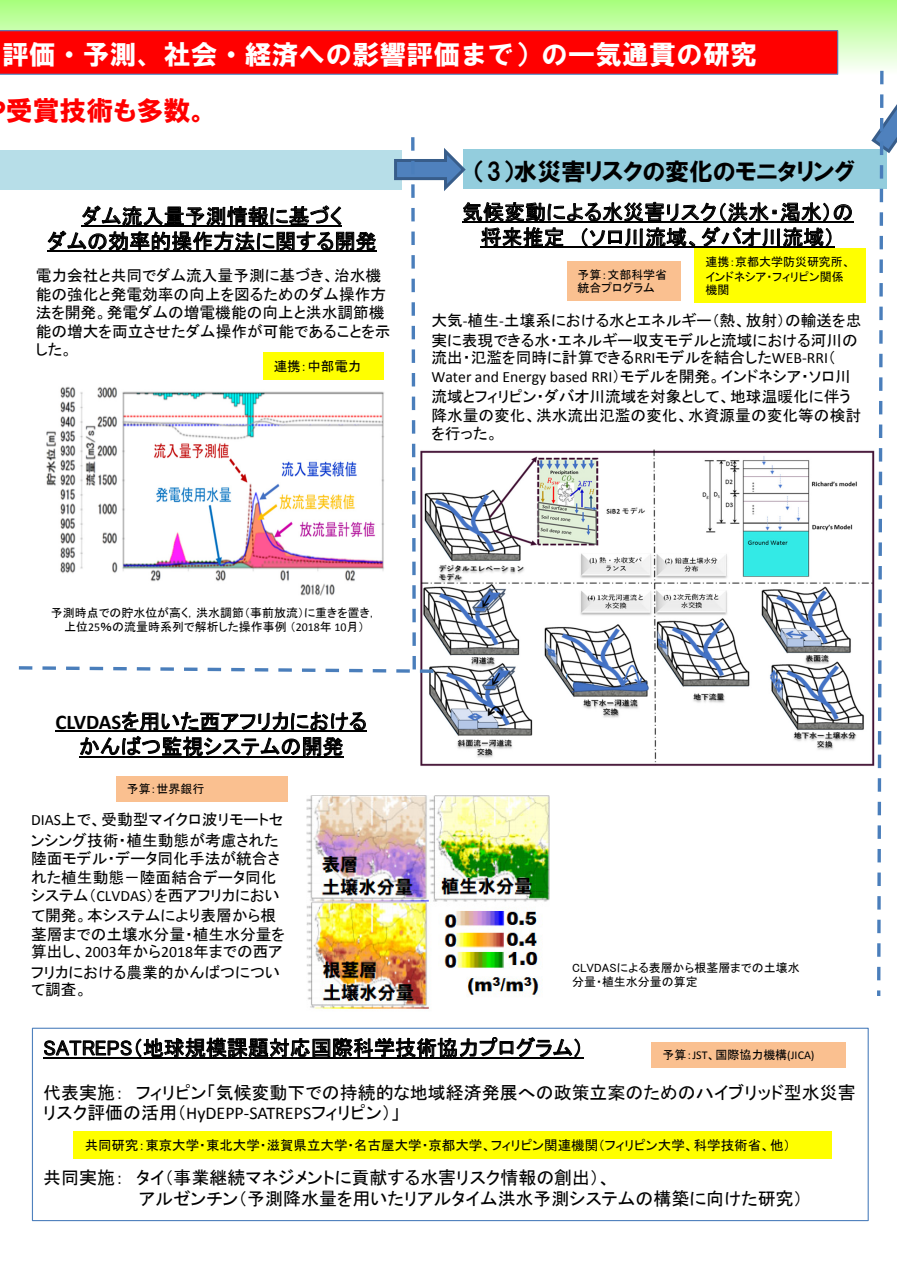
<style>
.page{position:relative;width:897px;height:1263px;background:#fff}
.page>*{position:absolute;margin:0;border:0;box-sizing:border-box;transform-origin:0 0}
.t1{font:27px "HGS Soei Kakugothic UB";color:#fff}
.t2{font:27px "HGP Soei Kakugothic UB";color:#f00}
.t3{font:24px "HGP Soei Kakugothic UB";color:#000}
.t4{font:21px/25.2px "MS P Gothic";letter-spacing:.005em;color:#000;text-align:center}
.t5{font:18px/20.2px "MS P Gothic";color:#000}
.t6{font:15.75px/18.9px "MS P Gothic";color:#000}
.t7{font:13.5px "MS P Gothic";color:#000}
.t8{font:12px/13.4px "MS P Gothic";color:#000}
.s1{font-family:"Calibri"}
.s2{font-family:"Calibri";font-weight:700}
</style>
<div class="page">
<div style="left:0;top:150px;width:401px;height:40px;background:#b7dee8"></div>
<div style="left:463px;top:149px;width:424px;height:40px;background:#93cddd"></div>
<svg style="left:0;top:30px;width:838px;height:45px;background:#f5070a"></svg>
<hr style="left:462px;top:222px;width:391px;height:1px;background:#000">
<hr style="left:480px;top:247px;width:354px;height:1px;background:#000">
<hr style="left:55px;top:731px;width:312px;height:1px;background:#000">
<hr style="left:79px;top:756px;width:264px;height:1px;background:#000">
<div style="left:32px;top:1028px;width:836px;height:193px;border:1px solid #4f81bd"></div>
<hr style="left:43px;top:1057px;width:540px;height:1px;background:#000">
<div style="left:567px;top:261px;width:113px;height:40px;background:#fac090"></div>
<div style="left:694px;top:248px;width:171px;height:55px;background:#ff0"></div>
<div style="left:116px;top:776px;width:171px;height:25px;background:#fac090"></div>
<div style="left:74px;top:1132px;width:757px;height:27px;background:#ff0"></div>
<svg style="left:869px;top:47px;width:27px;height:949px"></svg>
<img style="left:420px;top:449px;width:454px;height:318px">
<img style="left:306px;top:795px;width:244px;height:214px">
<svg style="left:18px;top:137px;width:450px;height:539px"></svg>
<div style="left:651px;top:1042px;width:194px;height:25px;background:#fac090"></div>
<p class="t1" style="left:2px;top:41px;width:756px">評価・予測、社会・経済への影響評価まで）の一気通貫の研究</p>
<p class="t2" style="left:6px;top:97px;width:204px">受賞技術も多数。</p>
<p class="t4" style="left:47px;top:203px;width:331px">ダム流入量予測情報に基づく<br>ダムの効率的操作方法に関する開発</p>
<p class="t6" style="left:36px;top:266px;width:356px">電力会社と共同でダム流入量予測に基づき、治水機能の強化と発電効率の向上を図るためのダム操作方法を開発。発電ダムの増電機能の向上と洪水調節機能の増大を両立させたダム操作が可能であることを示した。</p>
<p class="t7" style="left:274px;top:359px;width:89px">連携：中部電力</p>
<p class="t3" style="left:474px;top:159px;width:382px">（3）水災害リスクの変化のモニタリング</p>
<p class="t4" style="left:462px;top:199px;width:393px">気候変動による水災害リスク（洪水・渇水）の将来推定 （ソロ川流域、ダバオ川流域）</p>
<p class="t8" style="left:577px;top:268px;width:91px">予算：文部科学省統合プログラム</p>
<p class="t8" style="left:705px;top:255px;width:147px;line-height:14px">連携：京都大学防災研究所、インドネシア・フィリピン関係機関</p>
<p class="t6" style="left:431px;top:310px;width:431px;line-height:20.1px">大気<span class="s1">‐</span>植生<span class="s1">‐</span>土壌系における水とエネルギー（熱、放射）の輸送を忠実に表現できる水・エネルギー収支モデルと流域における河川の</p>
<p class="t6" style="left:431px;top:348px;width:431px">流出・氾濫を同時に計算できる<span class="s1">RRI</span>モデルを結合した<span class="s1">WEB‐RRI</span>（<br><span class="s1">Water and Energy based RRI</span>）モデルを開発。インドネシア・ソロ川流域とフィリピン・ダバオ川流域を対象として、地球温暖化に伴う降水量の変化、洪水流出氾濫の変化、水資源量の変化等の検討を行った。</p>
<p class="t8" style="left:51px;top:606px;width:328px;text-align:center">予測時点での貯水位が高く，洪水調節（事前放流）に重きを置き，上位<span class="s1">25</span>％の流量時系列で解析した操作事例（<span class="s1">2018</span>年 <span class="s1">10</span>月）</p>
<p class="t4" style="left:55px;top:708px;width:313px"><span class="s2">CLVDAS</span>を用いた西アフリカにおけるかんばつ監視システムの開発</p>
<p class="t8" style="left:127px;top:782px;width:79px">予算：世界銀行</p>
<p class="t6" style="left:31px;top:810px;width:254px"><span class="s1">DIAS</span>上で、受動型マイクロ波リモートセンシング技術・植生動態が考慮された陸面モデル・データ同化手法が統合された植生動態－陸面結合データ同化システム（<span class="s1">CLVDAS</span>）を西アフリカにおい</p>
<p class="t6" style="left:31px;top:906px;width:255px;line-height:18.3px">て開発。本システムにより表層から根茎層までの土壌水分量・植生水分量を算出し、<span class="s1">2003</span>年から<span class="s1">2018</span>年までの西ア</p>
<p class="t6" style="left:31px;top:963px;width:250px;line-height:17.5px">フリカにおける農業的かんばつについて調査。</p>
<p class="t8" style="left:572px;top:960px;width:229px;line-height:14.4px">CLVDASによる表層から根茎層までの土壌水分量・植生水分量の算定</p>
<p class="t4" style="left:43px;top:1035px;width:541px">SATREPS（地球規模課題対応国際科学技術協力プログラム）</p>
<p class="t5" style="left:43px;top:1082px;width:813px">代表実施： フィリピン「気候変動下での持続的な地域経済発展への政策立案のためのハイブリッド型水災害リスク評価の活用（<span class="s1">HyDEPP‐SATREPS</span>フィリピン）」</p>
<p class="t8" style="left:662px;top:1048px;width:153px">予算：<span class="s1">JST</span>、国際協力機構<span class="s1">(JICA)</span></p>
<p class="t7" style="left:85px;top:1138px;width:707px">共同研究：東京大学・東北大学・滋賀県立大学・名古屋大学・京都大学、フィリピン関連機関（フィリピン大学、科学技術省、他）</p>
<p class="t5" style="left:139px;top:1166px;width:665px;line-height:21.6px;text-indent:-96px">共同実施： タイ（事業継続マネジメントに貢献する水害リスク情報の創出）、<br>アルゼンチン（予測降水量を用いたリアルタイム洪水予測システムの構築に向けた研究）</p>
</div>
